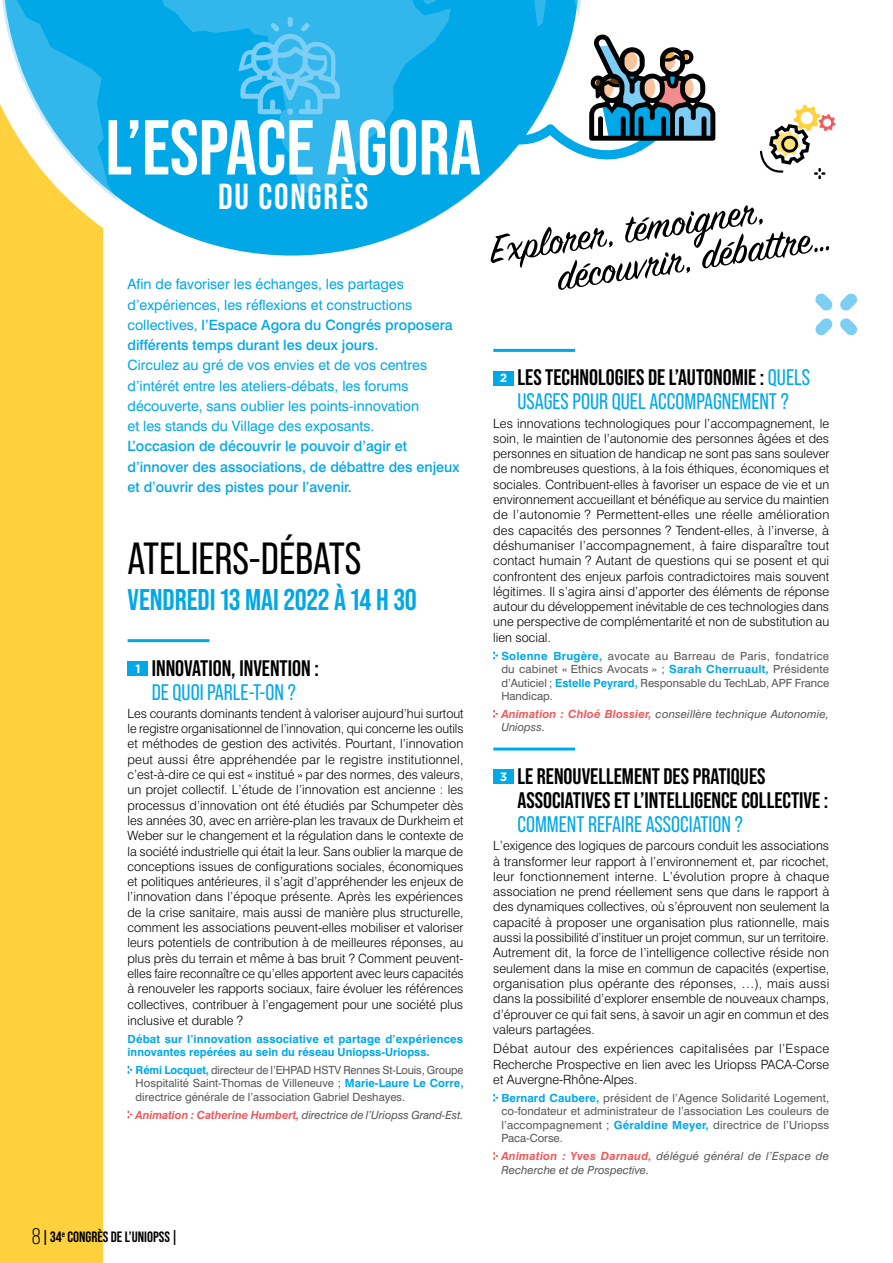
<style>
.page{position:relative;width:893px;height:1263px;background:#fff}
.page>*{position:absolute;margin:0;border:0;box-sizing:border-box;transform-origin:0 0}
.t1{font:700 77.55px "Bebas Neue Pro";color:#fff}
.t2{font:45px "Bebas Neue Pro";color:#000}
.t3{font:700 36.15px "Bebas Neue Pro";letter-spacing:.05em;color:#fff}
.t4{font:700 30px "Bebas Neue Pro";color:#00a8e7}
.t5{font:700 22.5px/24px "Bebas Neue Pro";color:#000;text-align:center}
.t6{font:22.5px/24px "Bebas Neue Pro";color:#00a8e7;text-align:center}
.t7{font:700 15px "Bebas Neue Pro";color:#000}
.t8{font:14.25px/20.2px "Swiss 721 Roman";color:#00a8e7}
.t9{font:500 14.25px/20.2px "Swiss 721";color:#00a8e7}
.t10{font:300 12.75px/15.3px "Swiss 721";color:#000;text-align:justify}
.t11{font:11.25px/13.5px "Swiss 721 Roman";color:#575756;text-align:justify}
.t12{font:italic 11.25px/13.5px "Swiss 721";color:#575756}
.t13{font:700 11.25px/13.5px "Swiss 721";letter-spacing:.015em;color:#00a8e7}
.s1{font-family:"Swiss 721 Roman";font-weight:400}
.s2{font-family:"Gotham";font-size:12px;color:#fff}
.s3{font-weight:400;color:#00a8e7}
.s4{font-family:"Swiss 721";font-weight:700;color:#00a8e7}
.s5{font-weight:700;color:#eb5c5f}
.s6{font-weight:400;font-size:22.5px}
.s7{font-family:"Gotham";font-weight:700;font-size:12px;color:#fff}
.s8{font-weight:700;color:#000}
</style>
<div class="page">
<div style="left:0;top:289px;width:103px;height:974px;background:#ffd23d"></div>
<div style="left:0;top:202px;width:104px;height:87px;background:#ffd23d"></div>
<svg style="left:760px;top:105px;width:76px;height:74px"></svg>
<svg style="left:840px;top:293px;width:17px;height:18px"></svg>
<svg style="left:815px;top:318px;width:18px;height:18px"></svg>
<svg style="left:840px;top:318px;width:17px;height:18px"></svg>
<svg style="left:490px;top:205px;width:343px;height:106px"></svg>
<svg style="left:3px;top:0;width:577px;height:256px;fill:#00a8e7"></svg>
<svg style="left:155px;top:0;width:296px;height:193px;background:#04a9e7"></svg>
<svg style="left:0;top:0;width:120px;height:202px"></svg>
<hr style="left:128px;top:639px;width:81px;height:3px;background:#00a8e7">
<div style="left:128px;top:661px;width:20px;height:14px;background:#00a8e7"></div>
<svg style="left:128px;top:1066px;width:4px;height:8px"></svg>
<svg style="left:128px;top:1110px;width:4px;height:8px"></svg>
<hr style="left:493px;top:349px;width:82px;height:3px;background:#00a8e7">
<div style="left:493px;top:371px;width:21px;height:14px;background:#00a8e7"></div>
<svg style="left:493px;top:651px;width:5px;height:8px"></svg>
<svg style="left:493px;top:710px;width:5px;height:8px"></svg>
<hr style="left:493px;top:747px;width:82px;height:3px;background:#00a8e7">
<div style="left:493px;top:769px;width:21px;height:15px;background:#00a8e7"></div>
<svg style="left:493px;top:1094px;width:5px;height:8px"></svg>
<svg style="left:493px;top:1152px;width:5px;height:8px"></svg>
<svg style="left:198px;top:0;width:517px;height:181px"></svg>
<h1 class="t1" style="left:105px;top:103px;width:377px">L’ESPACE AGORA</h1>
<h3 class="t3" style="left:218px;top:176px;width:152px">DU CONGRÈS</h3>
<p class="t8" style="left:128px;top:274px;width:286px">Afin de favoriser les échanges, les partages d’expériences, les réflexions et constructions</p>
<p class="t9" style="left:128px;top:315px;width:326px"><span class="s1">collectives,</span> l’Espace Agora du Congrés proposera différents temps durant les deux jours.</p>
<p class="t8" style="left:128px;top:355px;width:301px">Circulez au gré de vos envies et de vos centres d’intérét entre les ateliers-débats, les forums découverte, sans oublier les points-innovation et les stands du Village des exposants.</p>
<p class="t9" style="left:128px;top:436px;width:333px">L’occasion de découvrir le pouvoir d’agir et d’innover des associations, de débattre des enjeux et d’ouvrir des pistes pour l’avenir.</p>
<h2 class="t2" style="left:128px;top:533px;width:235px">ATELIERS-DÉBATS</h2>
<h3 class="t4" style="left:128px;top:583px;width:291px">VENDREDI 13 MAI 2022 À 14 H 30</h3>
<h3 class="t5" style="left:135px;top:655px;width:185px"><span class="s2">1</span> INNOVATION, INVENTION :<br><span class="s3">DE QUOI PARLE-T-ON ?</span></h3>
<p class="t10" style="left:128px;top:705px;width:338px">Les courants dominants tendent à valoriser aujourd’hui surtout le registre organisationnel de l’innovation, qui concerne les outils et méthodes de gestion des activités. Pourtant, l’innovation peut aussi être appréhendée par le registre institutionnel, c’est-à-dire ce qui est « institué » par des normes, des valeurs, un projet collectif. L’étude de l’innovation est ancienne : les processus d’innovation ont été étudiés par Schumpeter dès les années 30, avec en arrière-plan les travaux de Durkheim et Weber sur le changement et la régulation dans le contexte de la société industrielle qui était la leur. Sans oublier la marque de conceptions issues de configurations sociales, économiques et politiques antérieures, il s’agit d’appréhender les enjeux de l’innovation dans l’époque présente. Après les expériences de la crise sanitaire, mais aussi de manière plus structurelle, comment les associations peuvent-elles mobiliser et valoriser leurs potentiels de contribution à de meilleures réponses, au plus près du terrain et même à bas bruit ? Comment peuvent&shy;elles faire reconnaître ce qu’elles apportent avec leurs capacités à renouveler les rapports sociaux, faire évoluer les références collectives, contribuer à l’engagement pour une société plus inclusive et durable ?</p>
<p class="t13" style="left:128px;top:1032px;width:337px">Débat sur l’innovation associative et partage d’expériences innovantes repérées au sein du réseau Uniopss-Uriopss.</p>
<p class="t11" style="left:136px;top:1063px;width:329px"><span class="s4">Rémi Locquet,</span> directeur de l’EHPAD HSTV Rennes St-Louis, Groupe Hospitalité Saint-Thomas de Villeneuve ; <span class="s4">Marie-Laure Le Corre, </span>directrice générale de l’association Gabriel Deshayes.</p>
<p class="t12" style="left:136px;top:1108px;width:329px"><span class="s5">Animation : Catherine Humbert,</span> directrice de l’Uriopss Grand-Est.</p>
<p class="t7" style="left:32px;top:1228px;width:147px"><span class="s6">8</span> | 34<sup>e</sup> CONGRÈS DE L’UNIOPSS |</p>
<h3 class="t6" style="left:500px;top:365px;width:312px"><span class="s7">2</span> <span class="s8">LES TECHNOLOGIES DE L’AUTONOMIE :</span> QUELS<br>USAGES POUR QUEL ACCOMPAGNEMENT ?</h3>
<p class="t10" style="left:493px;top:415px;width:338px">Les innovations technologiques pour l’accompagnement, le soin, le maintien de l’autonomie des personnes âgées et des personnes en situation de handicap ne sont pas sans soulever de nombreuses questions, à la fois éthiques, économiques et sociales. Contribuent-elles à favoriser un espace de vie et un environnement accueillant et bénéfique au service du maintien de l’autonomie ? Permettent-elles une réelle amélioration des capacités des personnes ? Tendent-elles, à l’inverse, à déshumaniser l’accompagnement, à faire disparaître tout contact humain ? Autant de questions qui se posent et qui confrontent des enjeux parfois contradictoires mais souvent légitimes. Il s’agira ainsi d’apporter des éléments de réponse autour du développement inévitable de ces technologies dans une perspective de complémentarité et non de substitution au lien social.</p>
<p class="t11" style="left:501px;top:649px;width:329px"><span class="s4">Solenne Brugère,</span> avocate au Barreau de Paris, fondatrice du cabinet « Ethics Avocats » ; <span class="s4">Sarah Cherruault,</span> Présidente d’Auticiel ; <span class="s4">Estelle Peyrard,</span> Responsable du TechLab, APF France Handicap.</p>
<p class="t12" style="left:501px;top:707px;width:329px"><span class="s5">Animation : Chloé Blossier,</span> conseillère technique Autonomie,<br>Uniopss.</p>
<h3 class="t5" style="left:517px;top:764px;width:312px;text-align:left;text-indent:-18px"><span class="s2">3</span> LE RENOUVELLEMENT DES PRATIQUES<br>ASSOCIATIVES ET L’INTELLIGENCE COLLECTIVE :</h3>
<h3 class="t6" style="left:517px;top:812px;width:227px">COMMENT REFAIRE ASSOCIATION ?</h3>
<p class="t10" style="left:493px;top:838px;width:338px">L’exigence des logiques de parcours conduit les associations à transformer leur rapport à l’environnement et, par ricochet, leur fonctionnement interne. L’évolution propre à chaque association ne prend réellement sens que dans le rapport à des dynamiques collectives, où s’éprouvent non seulement la capacité à proposer une organisation plus rationnelle, mais aussi la possibilité d’instituer un projet commun, sur un territoire.<br>Autrement dit, la force de l’intelligence collective réside non seulement dans la mise en commun de capacités (expertise, organisation plus opérante des réponses, …), mais aussi dans la possibilité d’explorer ensemble de nouveaux champs, d’éprouver ce qui fait sens, à savoir un agir en commun et des valeurs partagées.</p>
<p class="t10" style="left:493px;top:1041px;width:337px">Débat autour des expériences capitalisées par l’Espace Recherche Prospective en lien avec les Uriopss PACA-Corse et Auvergne-Rhône-Alpes.</p>
<p class="t11" style="left:501px;top:1091px;width:329px"><span class="s4">Bernard Caubere,</span> président de l’Agence Solidarité Logement, co-fondateur et administrateur de l’association Les couleurs de l’accompagnement ; <span class="s4">Géraldine Meyer,</span> directrice de l’Uriopss Paca-Corse.</p>
<p class="t12" style="left:501px;top:1149px;width:329px"><span class="s5">Animation : Yves Darnaud,</span> délégué général de l’Espace de<br>Recherche et de Prospective.</p>
</div>
